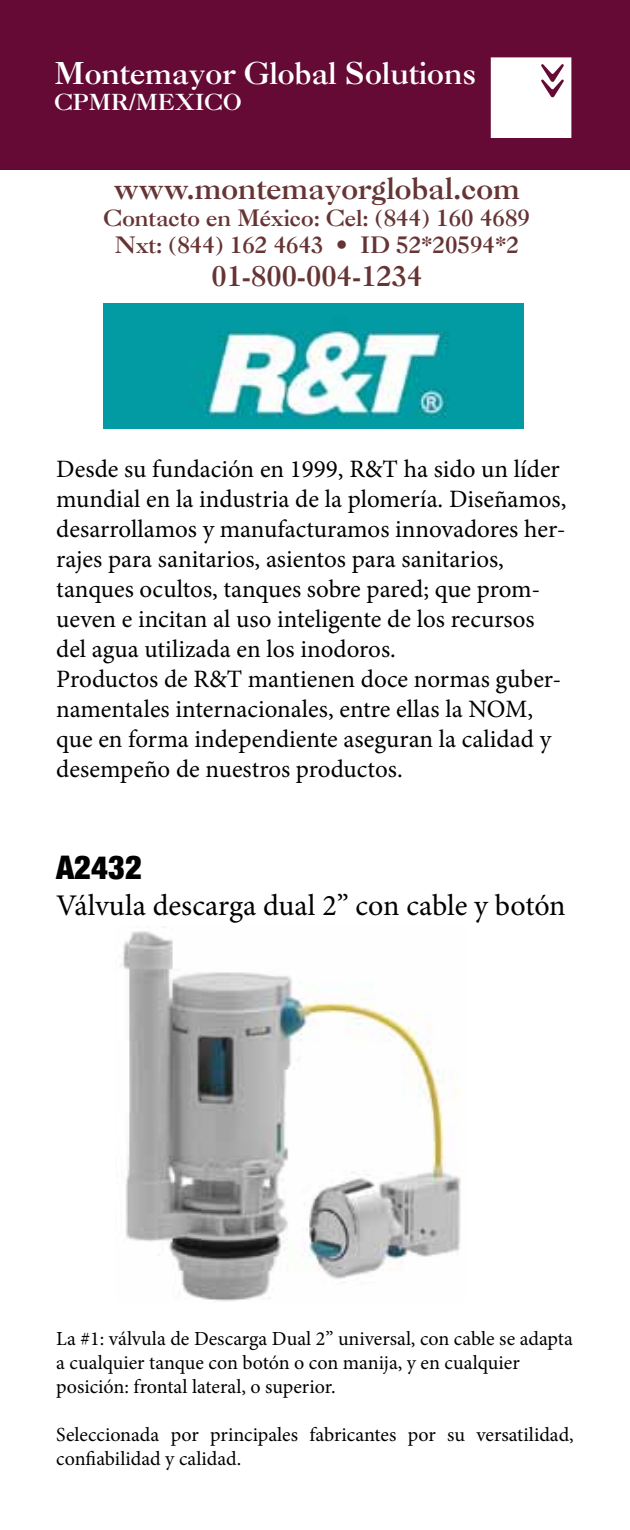
<style>
.page{position:relative;width:630px;height:1530px;background:#fff}
.page>*{position:absolute;margin:0;border:0;box-sizing:border-box;transform-origin:0 0}
.t1{font:900 condensed 32.5px "Helvetica Neue";color:#000}
.t2{font:30.25px "Caslon Three";color:#fff}
.t3{font:30px "Minion Pro";color:#000}
.t4{font:30px "Caslon Three LT";color:#663434}
.t5{font:27.5px "Caslon Three LT";color:#663434}
.t6{font:25px/30px "Minion Pro";color:#000}
.t7{font:22.5px/27px "Caslon Three LT";color:#663434;text-align:center}
.t8{font:22.25px "Caslon Three LT";color:#fff}
.t9{font:20px/24px "Minion Pro";color:#000}
</style>
<div class="page">
<div style="left:0;top:0;width:630px;height:170px;background:#650a34"></div>
<div style="left:491px;top:57px;width:80px;height:81px;background:#fff"></div>
<img style="left:104px;top:304px;width:420px;height:124px">
<img style="left:121px;top:931px;width:340px;height:371px">
<p class="t2" style="left:54px;top:54px;width:423px">Montemayor Global Solutions</p>
<p class="t8" style="left:54px;top:88px;width:189px">CPMR/MEXICO</p>
<p class="t4" style="left:114px;top:170px;width:408px">www.montemayorglobal.com</p>
<p class="t7" style="left:104px;top:205px;width:428px">Contacto en México: Cel: (844) 160 4689<br>Nxt: (844) 162 4643 • ID 52*20594*2</p>
<p class="t5" style="left:211px;top:260px;width:212px">01-800-004-1234</p>
<p class="t6" style="left:56px;top:454px;width:512px">Desde su fundación en 1999, R&amp;T ha sido un líder mundial en la industria de la plomería. Diseñamos, desarrollamos y manufacturamos innovadores her&shy;rajes para sanitarios, asientos para sanitarios, tanques ocultos, tanques sobre pared; que prom&shy;ueven e incitan al uso inteligente de los recursos del agua utilizada en los inodoros.<br>Productos de R&amp;T mantienen doce normas guber&shy;namentales internacionales, entre ellas la NOM, que en forma independiente aseguran la calidad y desempeño de nuestros productos.</p>
<h1 class="t1" style="left:56px;top:847px;width:87px">A2432</h1>
<p class="t3" style="left:56px;top:885px;width:511px">Válvula descarga dual 2” con cable y botón</p>
<p class="t9" style="left:56px;top:1327px;width:518px">La #1: válvula de Descarga Dual 2” universal, con cable se adapta a cualquier tanque con botón o con manija, y en cualquier posición: frontal lateral, o superior.</p>
<p class="t9" style="left:56px;top:1423px;width:519px">Seleccionada por principales fabricantes por su versatilidad, confiabilidad y calidad.</p>
</div>
